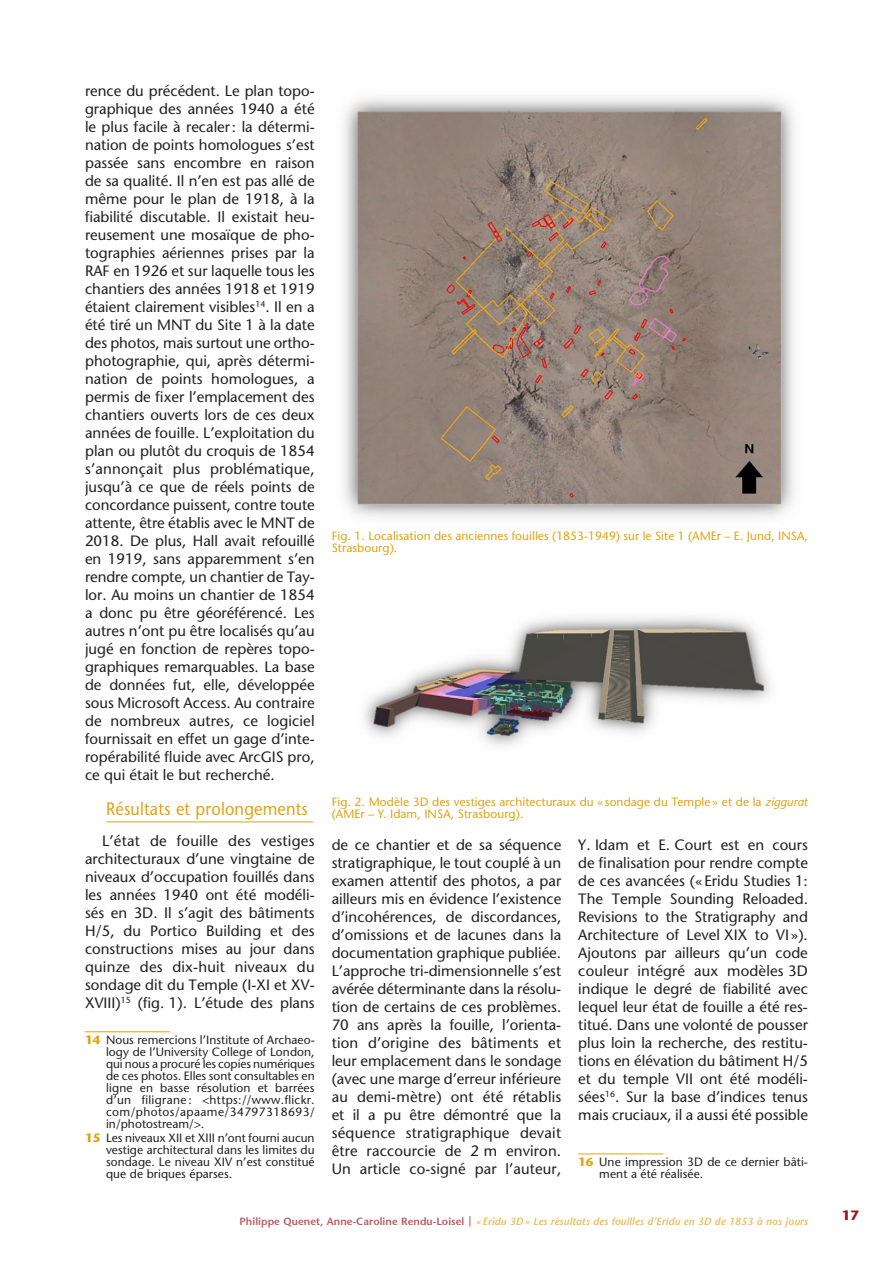
<style>
.page{position:relative;width:893px;height:1263px;background:#fff}
.page>*{position:absolute;margin:0;border:0;box-sizing:border-box;transform-origin:0 0}
.T_a{font:500 18px "Stone Sans Std";letter-spacing:.01em;color:#e3a213;scale:.91 1}
.txt_Normal{font:500 15px/18px "Stone Sans Std";color:#231f20;text-align:justify}
.t1{font:700 13.5px "Stone Sans Std";color:#9f131c}
.txt_NotesFin{font:500 12px/12px "Stone Sans Std";letter-spacing:.005em;color:#231f20;text-align:justify}
.Legende{font:500 12px/12px "Stone Sans Std";letter-spacing:.005em;color:#e3a213}
.t2{font:italic 600 10.5px "Stone Sans Std";letter-spacing:.005em;color:#ebbe5a}
.s1{font-weight:700;color:#e3a213}
.s2{font-style:italic}
.s3{font-style:normal;color:#bc5a60}
.s4{font-weight:700;font-style:normal;color:#bc5a60}
</style>
<div class="page">
<hr style="left:106px;top:821px;width:207px;height:1px;background:#e3a213">
<hr style="left:85px;top:1031px;width:85px;height:1px;background:#e3a213">
<hr style="left:578px;top:1153px;width:85px;height:1px;background:#e3a213">
<img style="left:343px;top:97px;width:452px;height:421px">
<img style="left:364px;top:616px;width:407px;height:130px">
<p class="txt_Normal" style="left:85px;top:82px;width:231px">rence du précédent. Le plan topo&shy;graphique des années 1940 a été le plus facile à recaler: la détermi&shy;nation de points homologues s’est passée sans encombre en raison de sa qualité. Il n’en est pas allé de même pour le plan de 1918, à la fiabilité discutable. Il existait heu&shy;reusement une mosaïque de pho&shy;tographies aériennes prises par la RAF en 1926 et sur laquelle tous les chantiers des années 1918 et 1919 étaient clairement visibles<sup>14</sup>. Il en a été tiré un MNT du Site 1 à la date des photos, mais surtout une ortho&shy;photographie, qui, après détermi&shy;nation de points homologues, a permis de fixer l’emplacement des chantiers ouverts lors de ces deux années de fouille. L’exploitation du plan ou plutôt du croquis de 1854 s’annonçait plus problématique, jusqu’à ce que de réels points de concordance puissent, contre toute attente, être établis avec le MNT de 2018. De plus, Hall avait refouillé en 1919, sans apparemment s’en rendre compte, un chantier de Tay&shy;lor. Au moins un chantier de 1854 a donc pu être géoréférencé. Les autres n’ont pu être localisés qu’au jugé en fonction de repères topo&shy;graphiques remarquables. La base de données fut, elle, développée sous Microsoft Access. Au contraire de nombreux autres, ce logiciel fournissait en effet un gage d’inte&shy;ropérabilité fluide avec ArcGIS pro, ce qui était le but recherché.</p>
<p class="T_a" style="left:106px;top:798px;width:223px">Résultats et prolongements</p>
<p class="txt_Normal" style="left:85px;top:832px;width:231px;text-indent:17px">L’état de fouille des vestiges architecturaux d’une vingtaine de niveaux d’occupation fouillés dans les années 1940 ont été modéli&shy;sés en 3D. Il s’agit des bâtiments H/5, du Portico Building et des constructions mises au jour dans quinze des dix-huit niveaux du sondage dit du Temple (I-XI et XV-XVIII)<sup>15</sup> (fig. 1). L’étude des plans</p>
<p class="txt_NotesFin" style="left:106px;top:1034px;width:210px;text-indent:-21px"><span class="s1">14</span> Nous remercions l’Institute of Archaeo&shy;logy de l’University College of London, qui nous a procuré les copies numériques de ces photos. Elles sont consultables en ligne en basse résolution et barrées d’un filigrane : &lt;https://www.flickr. com/photos/apaame/34797318693/ in/photostream/&gt;.</p>
<p class="txt_NotesFin" style="left:106px;top:1132px;width:210px;text-indent:-21px"><span class="s1">15</span> Les niveaux XII et XIII n’ont fourni aucun vestige architectural dans les limites du sondage. Le niveau XIV n’est constitué que de briques éparses.</p>
<p class="Legende" style="left:332px;top:529px;width:478px">Fig. 1. Localisation des anciennes fouilles (1853-1949) sur le Site 1 (AMEr – E. Jund, INSA,<br>Strasbourg).</p>
<p class="Legende" style="left:332px;top:795px;width:478px">Fig. 2. Modèle 3D des vestiges architecturaux du « sondage du Temple » et de la <span class="s2">ziggurat </span>(AMEr – Y. Idam, INSA, Strasbourg).</p>
<p class="txt_Normal" style="left:332px;top:836px;width:231px">de ce chantier et de sa séquence stratigraphique, le tout couplé à un examen attentif des photos, a par ailleurs mis en évidence l’existence d’incohérences, de discordances, d’omissions et de lacunes dans la documentation graphique publiée.<br>L’approche tri-dimensionnelle s’est avérée déterminante dans la résolu&shy;tion de certains de ces problèmes.<br>70 ans après la fouille, l’orienta&shy;tion d’origine des bâtiments et leur emplacement dans le sondage (avec une marge d’erreur inférieure au demi-mètre) ont été rétablis et il a pu être démontré que la séquence stratigraphique devait être raccourcie de 2 m environ.<br>Un article co-signé par l’auteur,</p>
<p class="txt_Normal" style="left:578px;top:836px;width:231px">Y. Idam et E. Court est en cours de finalisation pour rendre compte de ces avancées («Eridu Studies 1:<br>The Temple Sounding Reloaded.<br>Revisions to the Stratigraphy and Architecture of Level XIX to VI »).<br>Ajoutons par ailleurs qu’un code couleur intégré aux modèles 3D indique le degré de fiabilité avec lequel leur état de fouille a été res&shy;titué. Dans une volonté de pousser plus loin la recherche, des restitu&shy;tions en élévation du bâtiment H/5 et du temple VII ont été modéli&shy;sées<sup>16</sup>. Sur la base d’indices tenus mais cruciaux, il a aussi été possible</p>
<p class="txt_NotesFin" style="left:599px;top:1156px;width:210px;text-indent:-21px"><span class="s1">16</span> Une impression 3D de ce dernier bâti&shy;ment a été réalisée.</p>
<p class="t2" style="left:240px;top:1215px;width:570px"><span class="s3">Philippe Quenet, Anne-Caroline Rendu-Loisel</span> <span class="s4">|</span> « Eridu 3D» Les résultats des fouilles d’Eridu en 3D de 1853 à nos jours</p>
<p class="t1" style="left:842px;top:1208px;width:19px">17</p>
</div>
